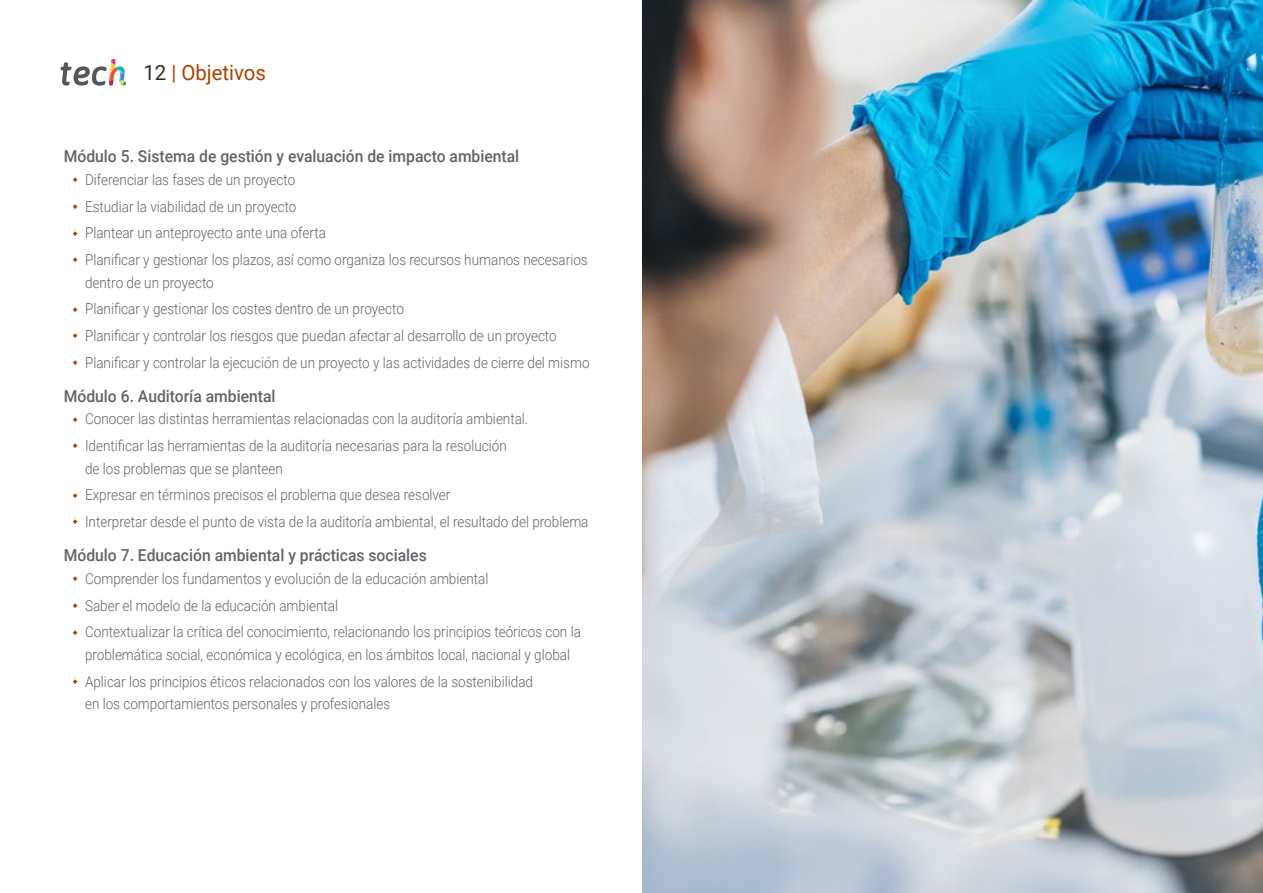
<style>
.page{position:relative;width:1263px;height:893px;background:#fff}
.page>*{position:absolute;margin:0;border:0;box-sizing:border-box;transform-origin:0 0}
.t1{font:21px "Roboto";color:#ae4000}
.t2{font:500 16.5px "Roboto";color:#61646a;scale:.95 1}
.t3{font:300 15px/26.7px "Roboto";color:#61646a;scale:.9 1}
.s1{color:#312e20}
</style>
<div class="page">
<svg style="left:61px;top:59px;width:65px;height:27px"></svg>
<img style="left:642px;top:0;width:621px;height:893px">
<h1 class="t1" style="left:144px;top:57px;width:124px"><span class="s1">12</span> | Objetivos</h1>
<p class="t2" style="left:64px;top:145px;width:481px">Módulo 5. Sistema de gestión y evaluación de impacto ambiental</p>
<p class="t3" style="left:85px;top:166px;width:560px">Diferenciar las fases de un proyecto<br>Estudiar la viabilidad de un proyecto<br>Plantear un anteproyecto ante una oferta<br>Planificar y gestionar los plazos, así como organiza los recursos humanos necesarios</p>
<p class="t3" style="left:85px;top:268px;width:562px">dentro de un proyecto<br>Planificar y gestionar los costes dentro de un proyecto<br>Planificar y controlar los riesgos que puedan afectar al desarrollo de un proyecto Planificar y controlar la ejecución de un proyecto y las actividades de cierre del mismo</p>
<p class="t2" style="left:64px;top:385px;width:224px">Módulo 6. Auditoría ambiental</p>
<p class="t3" style="left:85px;top:405px;width:494px">Conocer las distintas herramientas relacionadas con la auditoría ambiental.<br>Identificar las herramientas de la auditoría necesarias para la resolución</p>
<p class="t3" style="left:85px;top:454px;width:561px">de los problemas que se planteen<br>Expresar en términos precisos el problema que desea resolver<br>Interpretar desde el punto de vista de la auditoría ambiental, el resultado del problema</p>
<p class="t2" style="left:64px;top:544px;width:384px">Módulo 7. Educación ambiental y prácticas sociales</p>
<p class="t3" style="left:85px;top:565px;width:552px">Comprender los fundamentos y evolución de la educación ambiental<br>Saber el modelo de la educación ambiental<br>Contextualizar la crítica del conocimiento, relacionando los principios teóricos con la</p>
<p class="t3" style="left:85px;top:641px;width:540px">problemática social, económica y ecológica, en los ámbitos local, nacional y global<br>Aplicar los principios éticos relacionados con los valores de la sostenibilidad</p>
<p class="t3" style="left:85px;top:690px;width:340px">en los comportamientos personales y profesionales</p>
</div>
